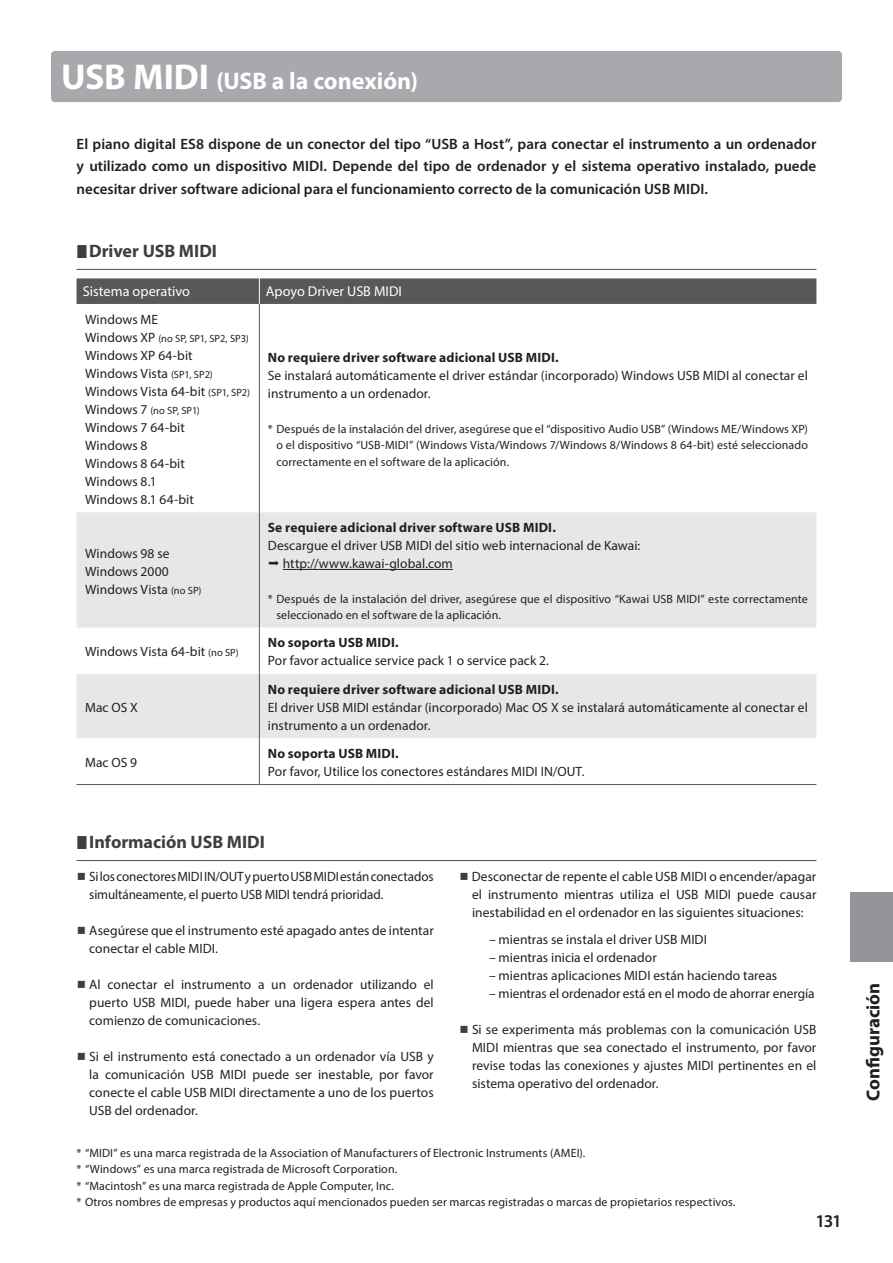
<style>
.page{position:relative;width:893px;height:1263px;background:#fff}
.page>*{position:absolute;margin:0;border:0;box-sizing:border-box;transform-origin:0 0}
.t1{font:700 24px "Myriad Pro";letter-spacing:-.005em;color:#fff}
.t2{font:700 18.75px "Myriad Pro";color:#231f20}
.t3{font:700 18px "Myriad Pro";color:#3e3e3f}
.t4{font:600 18px "Myriad Pro";color:#231f20}
.t5{font:600 15px/22.5px "Myriad Pro";color:#231f20;text-align:justify}
.t6{font:14.25px "Myriad Pro";letter-spacing:.005em;color:#fff}
.t7{font:13.5px/18px "Myriad Pro";letter-spacing:.005em;color:#231f20}
.t8{font:700 13.5px "Myriad Pro";letter-spacing:.01em;color:#231f20}
.t9{font:12px/16.5px "Myriad Pro";letter-spacing:.01em;color:#231f20}
.t10{font:10.5px "Myriad Pro";letter-spacing:.005em;color:#231f20}
.s1{font-size:36px}
.s2{font-size:13.5px}
.s3{font-size:10.5px}
.s4{color:#3e3e3f}
</style>
<div class="page">
<div style="left:850px;top:893px;width:43px;height:69px;background:#939598"></div>
<div style="left:51px;top:51px;width:791px;height:51px;background:#a8a9ad;border-radius:4px"></div>
<hr style="left:77px;top:269px;width:739px;height:1px;background:#57585a">
<hr style="left:77px;top:860px;width:739px;height:1px;background:#57585a">
<div style="left:77px;top:512px;width:739px;height:116px;background:#e6e7e9"></div>
<div style="left:77px;top:674px;width:739px;height:64px;background:#e6e7e9"></div>
<hr style="left:77px;top:784px;width:182px;height:1px;background:#57585a">
<div style="left:77px;top:278px;width:739px;height:26px;background:#57585a"></div>
<hr style="left:259px;top:784px;width:557px;height:1px;background:#57585a">
<hr style="left:259px;top:304px;width:1px;height:208px;background:#57585a">
<hr style="left:259px;top:512px;width:1px;height:116px;background:#57585a">
<hr style="left:259px;top:628px;width:1px;height:46px;background:#57585a">
<hr style="left:259px;top:674px;width:1px;height:64px;background:#57585a">
<hr style="left:259px;top:738px;width:1px;height:46px;background:#57585a">
<hr style="left:283px;top:569px;width:170px;height:1px;background:#231f20">
<svg style="left:269px;top:560px;width:10px;height:6px"></svg>
<h1 class="t1" style="left:61px;top:65px;width:358px"><span class="s1">USB MIDI</span> (USB a la conexión)</h1>
<p class="t5" style="left:77px;top:132px;width:741px">El piano digital ES8 dispone de un conector del tipo “USB a Host”, para conectar el instrumento a un ordenador y utilizado como un dispositivo MIDI. Depende del tipo de ordenador y el sistema operativo instalado, puede necesitar driver software adicional para el funcionamiento correcto de la comunicación USB MIDI.</p>
<h3 class="t3" style="left:89px;top:239px;width:129px">Driver USB MIDI</h3>
<p class="t6" style="left:83px;top:282px;width:109px">Sistema operativo</p>
<p class="t6" style="left:266px;top:282px;width:138px">Apoyo Driver USB MIDI</p>
<p class="t7" style="left:85px;top:310px;width:75px">Windows ME</p>
<p class="t10" style="left:85px;top:332px;width:165px"><span class="s2">Windows XP</span> (no SP, SP1, SP2, SP3)</p>
<p class="t7" style="left:85px;top:346px;width:167px">Windows XP 64-bit<br>Windows Vista <span class="s3">(SP1, SP2)<br></span>Windows Vista 64-bit <span class="s3">(SP1, SP2)</span></p>
<p class="t10" style="left:85px;top:404px;width:116px"><span class="s2">Windows 7</span> (no SP, SP1)</p>
<p class="t7" style="left:85px;top:418px;width:110px">Windows 7 64-bit<br>Windows 8<br>Windows 8 64-bit<br>Windows 8.1<br>Windows 8.1 64-bit</p>
<p class="t8" style="left:268px;top:349px;width:292px">No requiere driver software adicional USB MIDI.</p>
<p class="t7" style="left:268px;top:366px;width:542px">Se instalará automáticamente el driver estándar (incorporado) Windows USB MIDI al conectar el instrumento a un ordenador.</p>
<p class="t9" style="left:276px;top:420px;width:533px;text-align:justify;text-indent:-9px">* Después de la instalación del driver, asegúrese que el “dispositivo Audio USB” (Windows ME/Windows XP) o el dispositivo “USB-MIDI” (Windows Vista/Windows 7/Windows 8/Windows 8 64-bit) esté seleccionado correctamente en el software de la aplicación.</p>
<p class="t7" style="left:85px;top:544px;width:118px">Windows 98 se<br>Windows 2000<br>Windows Vista <span class="s3">(no SP)</span></p>
<p class="t7" style="left:85px;top:643px;width:155px">Windows Vista 64-bit <span class="s3">(no SP)</span></p>
<p class="t7" style="left:85px;top:698px;width:54px">Mac OS X</p>
<p class="t7" style="left:85px;top:753px;width:54px">Mac OS 9</p>
<p class="t8" style="left:268px;top:519px;width:289px">Se requiere adicional driver software USB MIDI.</p>
<p class="t7" style="left:283px;top:536px;width:359px;text-indent:-15px">Descargue el driver USB MIDI del sitio web internacional de Kawai: http://www.kawai-global.com</p>
<p class="t9" style="left:276px;top:590px;width:533px;text-indent:-9px">* Después de la instalación del driver, asegúrese que el dispositivo “Kawai USB MIDI” este correctamente seleccionado en el software de la aplicación.</p>
<p class="t8" style="left:268px;top:634px;width:132px">No soporta USB MIDI.</p>
<p class="t7" style="left:268px;top:652px;width:283px">Por favor actualice service pack 1 o service pack 2.</p>
<p class="t8" style="left:268px;top:680px;width:292px">No requiere driver software adicional USB MIDI.</p>
<p class="t7" style="left:268px;top:698px;width:542px">El driver USB MIDI estándar (incorporado) Mac OS X se instalará automáticamente al conectar el instrumento a un ordenador.</p>
<p class="t8" style="left:268px;top:745px;width:132px">No soporta USB MIDI.</p>
<p class="t7" style="left:268px;top:762px;width:318px">Por favor, Utilice los conectores estándares MIDI IN/OUT.</p>
<h3 class="t3" style="left:89px;top:830px;width:177px">Información USB MIDI</h3>
<p class="t7" style="left:89px;top:868px;width:346px;text-indent:-13px"><span class="s4">○</span> Si los conectores MIDI IN/OUT y puerto USB MIDI están conectados simultáneamente, el puerto USB MIDI tendrá prioridad.</p>
<p class="t7" style="left:89px;top:922px;width:346px;text-indent:-13px"><span class="s4">○</span> Asegúrese que el instrumento esté apagado antes de intentar conectar el cable MIDI.</p>
<p class="t7" style="left:89px;top:976px;width:346px;text-align:justify;text-indent:-13px"><span class="s4">○</span> Al conectar el instrumento a un ordenador utilizando el puerto USB MIDI, puede haber una ligera espera antes del comienzo de comunicaciones.</p>
<p class="t7" style="left:89px;top:1048px;width:346px;text-align:justify;text-indent:-13px"><span class="s4">○</span> Si el instrumento está conectado a un ordenador vía USB y la comunicación USB MIDI puede ser inestable, por favor conecte el cable USB MIDI directamente a uno de los puertos USB del ordenador.</p>
<p class="t7" style="left:472px;top:868px;width:346px;text-align:justify;text-indent:-13px"><span class="s4">○</span> Desconectar de repente el cable USB MIDI o encender/apagar el instrumento mientras utiliza el USB MIDI puede causar inestabilidad en el ordenador en las siguientes situaciones:</p>
<p class="t7" style="left:489px;top:931px;width:219px">– mientras se instala el driver USB MIDI</p>
<p class="t7" style="left:489px;top:949px;width:169px">– mientras inicia el ordenador</p>
<p class="t7" style="left:489px;top:967px;width:290px">– mientras aplicaciones MIDI están haciendo tareas</p>
<p class="t7" style="left:489px;top:985px;width:327px">– mientras el ordenador está en el modo de ahorrar energía</p>
<p class="t7" style="left:472px;top:1021px;width:346px;text-align:justify;text-indent:-13px"><span class="s4">○</span> Si se experimenta más problemas con la comunicación USB MIDI mientras que sea conectado el instrumento, por favor revise todas las conexiones y ajustes MIDI pertinentes en el sistema operativo del ordenador.</p>
<p class="t9" style="left:77px;top:1144px;width:660px">* “MIDI” es una marca registrada de la Association of Manufacturers of Electronic Instruments (AMEI).<br>* “Windows” es una marca registrada de Microsoft Corporation.<br>* “Macintosh” es una marca registrada de Apple Computer, Inc.<br>* Otros nombres de empresas y productos aquí mencionados pueden ser marcas registradas o marcas de propietarios respectivos.</p>
<h3 class="t4" style="left:815px;top:1209px;width:28px">131</h3>
<h2 class="t2" style="left:861px;top:1101px;width:119px;rotate:-90deg">Configuración</h2>
</div>
